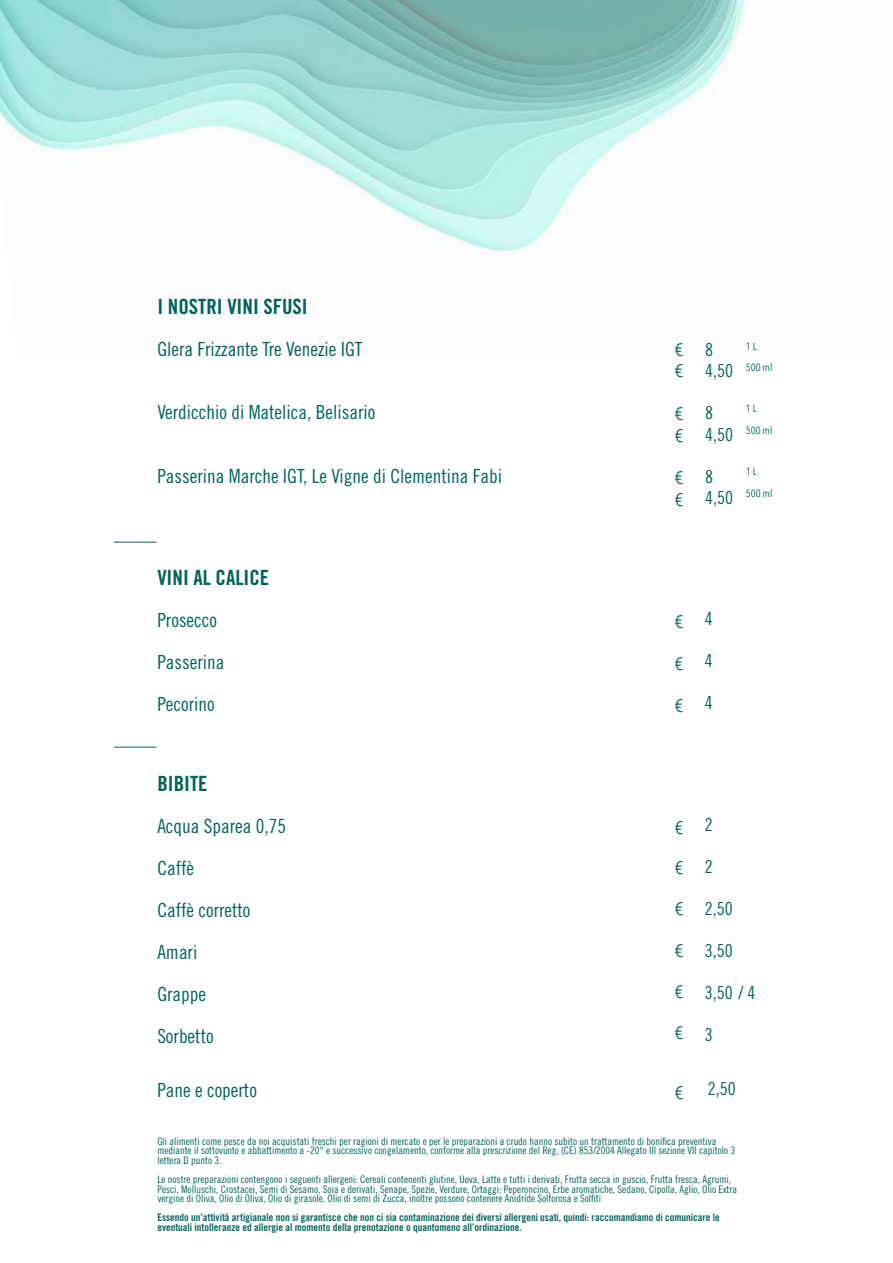
<style>
.page{position:relative;width:893px;height:1263px;background:#fff}
.page>*{position:absolute;margin:0;border:0;box-sizing:border-box;transform-origin:0 0}
.t1{font:21px "Trade Gothic Bold Cond Twenty";color:#00645a}
.t2{font:19.5px/42px "Trade Gothic Cond Eighteen";color:#00645a}
.t3{font:18px/21.6px "Trade Gothic Cond Eighteen";color:#00645a}
.t4{font:18px/21.6px "Avenir Next Condensed";color:#00645a}
.t5{font:10.5px/9.6px "Trade Gothic Cond Eighteen";color:#00645a}
.t6{font:10.5px/9.6px "Trade Gothic Bold Cond Twenty";color:#00645a}
.t7{font:10.5px/21.6px "Avenir Next Condensed";color:#00645a}
</style>
<div class="page">
<img style="left:0;top:0;width:746px;height:252px">
<hr style="left:114px;top:542px;width:42px;height:1px;background:#00645a">
<hr style="left:114px;top:747px;width:42px;height:1px;background:#00645a">
<h1 class="t1" style="left:157px;top:293px;width:152px">I NOSTRI VINI SFUSI</h1>
<h2 class="t2" style="left:157px;top:328px;width:207px">Glera Frizzante Tre Venezie IGT</h2>
<h2 class="t2" style="left:157px;top:391px;width:220px">Verdicchio di Matelica, Belisario</h2>
<h2 class="t2" style="left:157px;top:455px;width:346px">Passerina Marche IGT, Le Vigne di Clementina Fabi</h2>
<h1 class="t1" style="left:157px;top:565px;width:113px">VINI AL CALICE</h1>
<h2 class="t2" style="left:157px;top:599px;width:69px">Prosecco<br>Passerina<br>Pecorino</h2>
<h1 class="t1" style="left:157px;top:771px;width:52px">BIBITE</h1>
<h2 class="t2" style="left:157px;top:805px;width:130px">Acqua Sparea 0,75<br>Caffè<br>Caffè corretto<br>Amari<br>Grappe<br>Sorbetto</h2>
<h3 class="t4" style="left:675px;top:338px;width:10px">€ €</h3>
<h3 class="t4" style="left:675px;top:402px;width:10px">€ €</h3>
<h3 class="t4" style="left:675px;top:466px;width:10px">€ €</h3>
<h3 class="t3" style="left:705px;top:338px;width:29px">8<br>4,50</h3>
<h3 class="t3" style="left:705px;top:402px;width:29px">8<br>4,50</h3>
<h3 class="t3" style="left:705px;top:465px;width:29px">8<br>4,50</h3>
<p class="t7" style="left:746px;top:335px;width:28px">1 L<br>500 ml</p>
<p class="t7" style="left:746px;top:397px;width:28px">1 L<br>500 ml</p>
<p class="t7" style="left:746px;top:460px;width:28px">1 L<br>500 ml</p>
<h3 class="t4" style="left:675px;top:610px;width:10px">€</h3>
<h3 class="t4" style="left:675px;top:652px;width:10px">€</h3>
<h3 class="t4" style="left:675px;top:694px;width:10px">€</h3>
<h3 class="t3" style="left:705px;top:608px;width:9px">4</h3>
<h3 class="t3" style="left:705px;top:650px;width:9px">4</h3>
<h3 class="t3" style="left:705px;top:692px;width:9px">4</h3>
<h3 class="t4" style="left:675px;top:816px;width:10px">€</h3>
<h3 class="t4" style="left:675px;top:856px;width:10px">€</h3>
<h3 class="t4" style="left:675px;top:897px;width:10px">€</h3>
<h3 class="t4" style="left:675px;top:938px;width:10px">€</h3>
<h3 class="t4" style="left:675px;top:980px;width:10px">€</h3>
<h3 class="t4" style="left:675px;top:1021px;width:10px">€</h3>
<h3 class="t3" style="left:705px;top:813px;width:9px">2</h3>
<h3 class="t3" style="left:705px;top:855px;width:9px">2</h3>
<h3 class="t3" style="left:705px;top:897px;width:29px">2,50</h3>
<h3 class="t3" style="left:705px;top:939px;width:29px">3,50</h3>
<h3 class="t3" style="left:705px;top:981px;width:52px">3,50 / 4</h3>
<h3 class="t3" style="left:705px;top:1023px;width:9px">3</h3>
<h2 class="t2" style="left:157px;top:1068px;width:101px">Pane e coperto</h2>
<h3 class="t4" style="left:675px;top:1081px;width:10px">€</h3>
<h3 class="t3" style="left:708px;top:1078px;width:29px">2,50</h3>
<p class="t5" style="left:157px;top:1136px;width:579px">Gli alimenti come pesce da noi acquistati freschi per ragioni di mercato e per le preparazioni a crudo hanno subito un trattamento di bonifica preventiva mediante il sottovuoto e abbattimento a -20° e successivo congelamento, conforme alla prescrizione del Reg. (CE) 853/2004 Allegato III sezione VII capitolo 3 lettera D punto 3.</p>
<p class="t5" style="left:157px;top:1174px;width:581px">Le nostre preparazioni contengono i seguenti allergeni: Cereali contenenti glutine, Uova, Latte e tutti i derivati, Frutta secca in guscio, Frutta fresca, Agrumi,<br>Pesci, Molluschi, Crostacei, Semi di Sesamo, Soia e derivati, Senape, Spezie, Verdure, Ortaggi: Peperoncino, Erbe aromatiche, Sedano, Cipolla, Aglio, Olio Extra vergine di Oliva, Olio di Oliva, Olio di girasole, Olio di semi di Zucca, inoltre possono contenere Anidride Solforosa e Solfiti</p>
<p class="t6" style="left:157px;top:1213px;width:564px">Essendo un’attività artigianale non si garantisce che non ci sia contaminazione dei diversi allergeni usati, quindi: raccomandiamo di comunicare le eventuali intolleranze ed allergie al momento della prenotazione o quantomeno all’ordinazione.</p>
</div>
